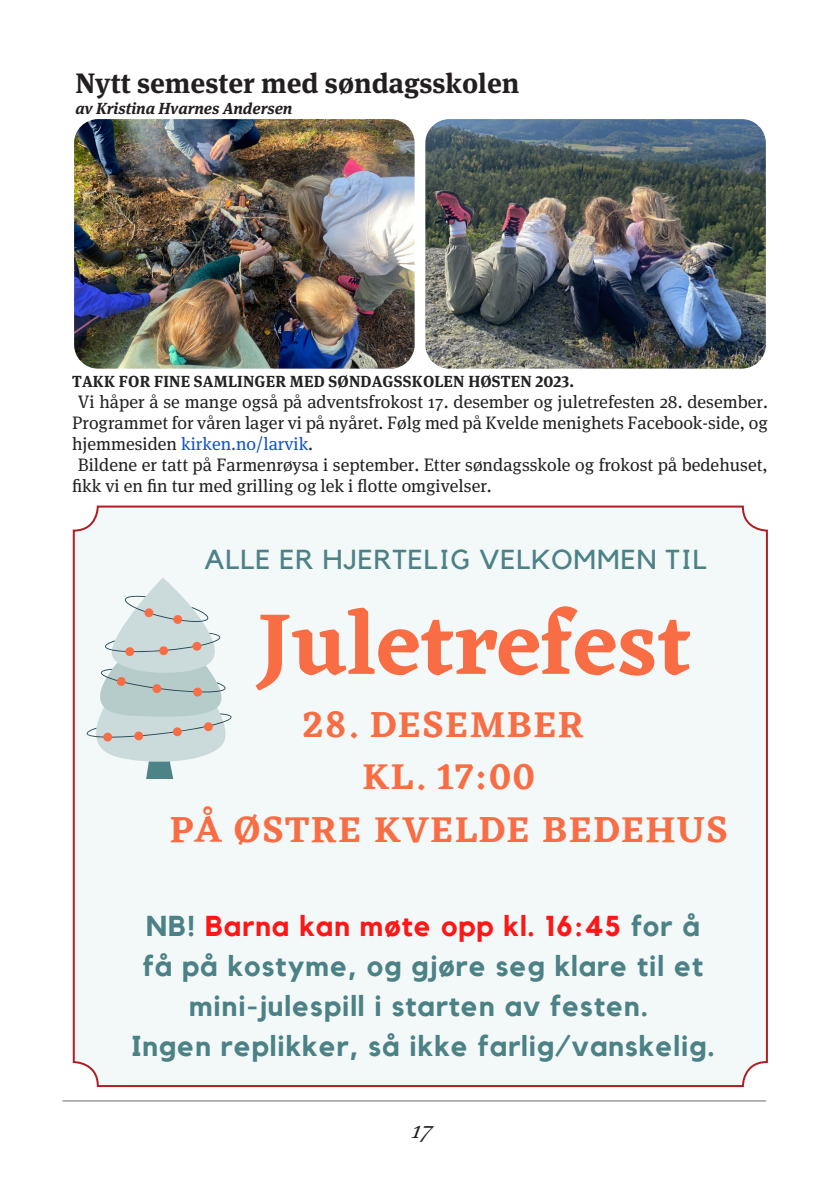
<style>
.page{position:relative;width:840px;height:1191px;background:#fff}
.page>*{position:absolute;margin:0;border:0;box-sizing:border-box;transform-origin:0 0}
.t1{font:600 89.8px "Eczar";color:#f96d44}
.t2{font:600 37.6px/52.4px "Eczar";letter-spacing:.035em;color:#f96d44;text-align:center}
.t3{font:700 28.8px/40px "Kollektif";letter-spacing:.035em;color:#4c8186;text-align:center}
.Tittel_Menighetsblad{font:700 28px "Meta Serif Pro";color:#231f20}
.t4{font:27.4px "Kollektif";letter-spacing:.035em;color:#4c8186}
.t5{font:italic 300 24px "Meta Serif Pro";color:#231f20}
.Menighetsblad_Main_txt{font:18px/21px "Meta Serif Pro";color:#222;text-align:justify}
.Menighetsblad_Main_txt-2{font:700 16px "Meta Serif Pro";letter-spacing:.01em;color:#222}
.Tittel_Menighetsblad-2{font:italic 700 16px "Meta Serif Pro";color:#231f20}
.s1{color:#15c}
.s2{color:#ff1616}
</style>
<div class="page">
<hr style="left:62px;top:1100px;width:703px;height:1px;background:#231f20">
<div style="left:76px;top:508px;width:688px;height:576px;background:#f3f9f9"></div>
<svg style="left:80px;top:577px;width:161px;height:201px"></svg>
<img style="left:74px;top:119px;width:340px;height:250px">
<img style="left:425px;top:119px;width:340px;height:250px">
<p class="Tittel_Menighetsblad" style="left:75px;top:61px;width:445px">Nytt semester med søndagsskolen</p>
<p class="Tittel_Menighetsblad-2" style="left:75px;top:96px;width:218px">av Kristina Hvarnes Andersen</p>
<p class="Menighetsblad_Main_txt-2" style="left:72px;top:369px;width:503px">TAKK FOR FINE SAMLINGER MED SØNDAGSSKOLEN HØSTEN 2023.</p>
<p class="Menighetsblad_Main_txt" style="left:72px;top:390px;width:697px;text-indent:6px">Vi håper å se mange også på adventsfrokost 17. desember og juletrefesten 28. desember.<br>Programmet for våren lager vi på nyåret. Følg med på Kvelde menighets Facebook-side, og hjemmesiden <span class="s1">kirken.no/larvik</span>.</p>
<p class="Menighetsblad_Main_txt" style="left:72px;top:453px;width:697px;text-indent:6px">Bildene er tatt på Farmenrøysa i september. Etter søndagsskole og frokost på bedehuset, fikk vi en fin tur med grilling og lek i flotte omgivelser.</p>
<p class="t4" style="left:204px;top:543px;width:503px">ALLE ER HJERTELIG VELKOMMEN TIL</p>
<p class="t1" style="left:257px;top:590px;width:436px">Juletrefest</p>
<p class="t2" style="left:170px;top:698px;width:559px">28. DESEMBER<br>KL. 17:00<br>PÅ ØSTRE KVELDE BEDEHUS</p>
<p class="t3" style="left:131px;top:906px;width:584px">NB! <span class="s2">Barna kan møte opp kl. 16:45</span> for å få på kostyme, og gjøre seg klare til et mini-julespill i starten av festen.<br>Ingen replikker, så ikke farlig/vanskelig.</p>
<p class="t5" style="left:409px;top:1112px;width:34px">17</p>
</div>
